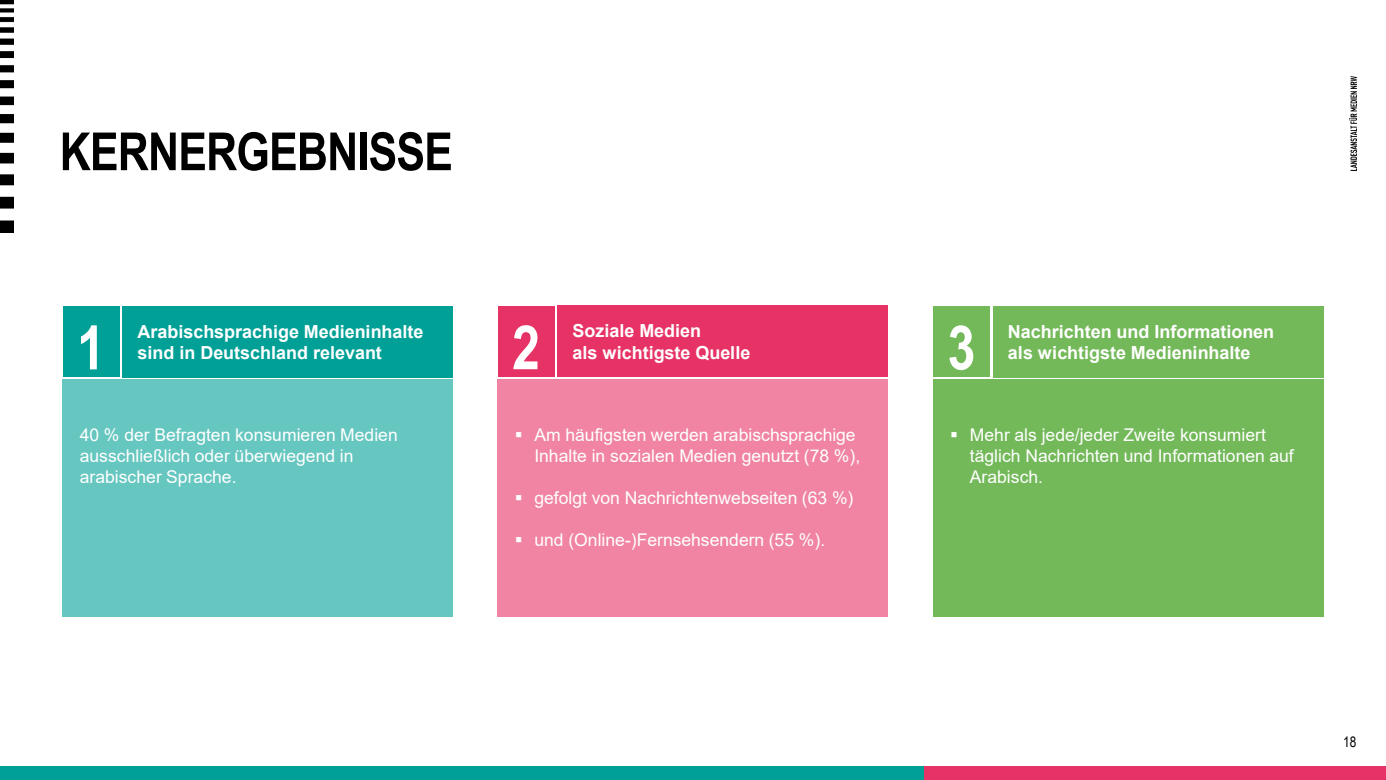
<style>
.page{position:relative;width:1386px;height:780px;background:#fff}
.page>*{position:absolute;margin:0;border:0;box-sizing:border-box;transform-origin:0 0}
.t1{font:700 61.25px "Arial Narrow";color:#fff}
.t2{font:700 52.5px "Arial Narrow";letter-spacing:-.015em;color:#000}
.t3{font:700 17.94px "Arial";color:#fff}
.t4{font:17.5px/21px "Arial";color:#fff}
.t5{font:14.53px "Arial Narrow";color:#000}
</style>
<div class="page">
<div style="left:0;top:766px;width:924px;height:13px;background:#00a096"></div>
<div style="left:924px;top:766px;width:461px;height:13px;background:#e63264"></div>
<img style="left:0;top:0;width:14px;height:232px">
<img style="left:1349px;top:76px;width:7px;height:95px">
<div style="left:63px;top:379px;width:390px;height:238px;background:#66c6c0"></div>
<div style="left:497px;top:379px;width:390px;height:238px;background:#f084a2"></div>
<div style="left:933px;top:379px;width:390px;height:238px;background:#73b959"></div>
<div style="left:123px;top:306px;width:330px;height:71px;background:#00a096"></div>
<div style="left:63px;top:306px;width:56px;height:71px;background:#00a096"></div>
<div style="left:557px;top:306px;width:330px;height:71px;background:#e63264"></div>
<div style="left:497px;top:306px;width:57px;height:71px;background:#e63264"></div>
<div style="left:992px;top:306px;width:331px;height:71px;background:#73b959"></div>
<div style="left:933px;top:306px;width:56px;height:71px;background:#73b959"></div>
<p class="t2" style="left:60px;top:112px;width:395px">KERNERGEBNISSE</p>
<p class="t1" style="left:77px;top:301px;width:29px">1</p>
<p class="t3" style="left:137px;top:318px;width:287px">Arabischsprachige Medieninhalte</p>
<p class="t3" style="left:137px;top:340px;width:246px">sind in Deutschland relevant</p>
<p class="t1" style="left:512px;top:301px;width:29px">2</p>
<p class="t3" style="left:572px;top:318px;width:130px">Soziale Medien</p>
<p class="t3" style="left:572px;top:340px;width:179px">als wichtigste Quelle</p>
<p class="t1" style="left:947px;top:301px;width:29px">3</p>
<p class="t3" style="left:1007px;top:318px;width:268px">Nachrichten und Informationen</p>
<p class="t3" style="left:1007px;top:340px;width:244px">als wichtigste Medieninhalte</p>
<p class="t4" style="left:80px;top:424px;width:319px">40 % der Befragten konsumieren Medien ausschließlich oder überwiegend in arabischer Sprache.</p>
<p class="t4" style="left:514px;top:424px;width:347px;text-align:right">▪ Am häufigsten werden arabischsprachige<br>Inhalte in sozialen Medien genutzt (78 %),</p>
<p class="t4" style="left:514px;top:487px;width:340px">▪ gefolgt von Nachrichtenwebseiten (63 %)</p>
<p class="t4" style="left:514px;top:529px;width:312px">▪ und (Online-)Fernsehsendern (55 %).</p>
<p class="t4" style="left:969px;top:424px;width:325px;text-indent:-20px">▪ Mehr als jede/jeder Zweite konsumiert täglich Nachrichten und Informationen auf<br>Arabisch.</p>
<p class="t5" style="left:1342px;top:730px;width:15px">18</p>
</div>
